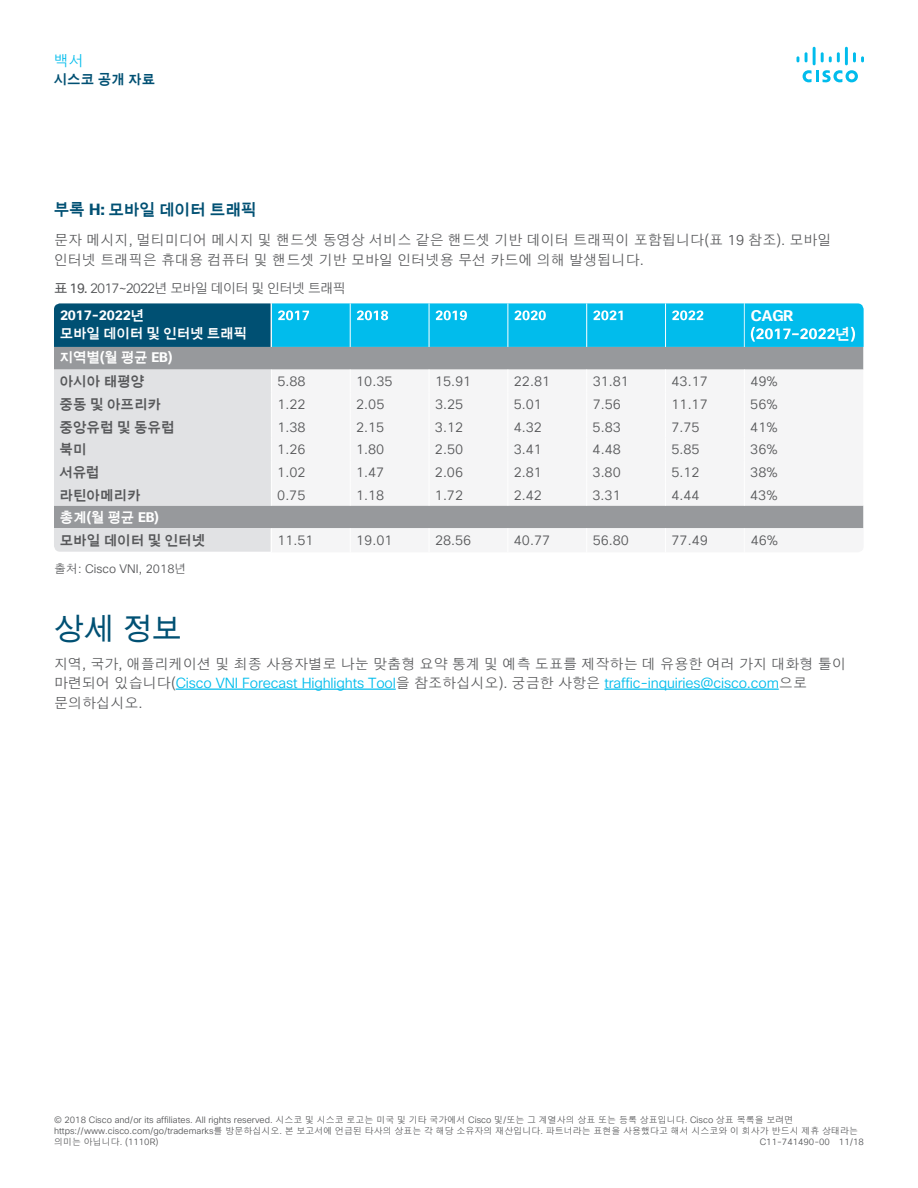
<style>
.page{position:relative;width:918px;height:1188px;background:#fff}
.page>*{position:absolute;margin:0;border:0;box-sizing:border-box;transform-origin:0 0}
.t1{font:30px "Cisco Sans KOR";color:#005073}
.t2{font:15.75px "Cisco Sans KOR Bold";letter-spacing:-.01em;color:#005073}
.t3{font:15px "Cisco Sans KOR Bold";color:#fff}
.t4{font:15px "Cisco Sans KOR Light";color:#01bcec}
.t5{font:14.25px/19.5px "Cisco Sans KOR Light";letter-spacing:-.01em;color:#57585a}
.t6{font:13.5px "Cisco Sans KOR Light";color:#57585a}
.t7{font:13.5px/18px "Cisco Sans KOR Bold";letter-spacing:-.01em;color:#fff}
.t8{font:13.5px "Cisco Sans KOR Bold";color:#57585a}
.t9{font:13.5px "Cisco Sans KOR Light";letter-spacing:-.07em;color:#57585a}
.t10{font:13.5px "Cisco Sans KOR Bold";color:#005073}
.t11{font:12px "Cisco Sans KOR Light";color:#57585a}
.t12{font:9px/10.8px "Cisco Sans KOR Light";color:#57585a}
.s1{font-family:"Cisco Sans KOR"}
.s2{color:#01bcec}
</style>
<div class="page">
<svg style="left:803px;top:70px;width:55px;height:12px"></svg>
<svg style="left:797px;top:56px;width:2px;height:6px"></svg>
<svg style="left:805px;top:52px;width:3px;height:10px"></svg>
<hr style="left:813px;top:47px;width:3px;height:18px;background:#01bcec">
<svg style="left:821px;top:52px;width:19px;height:10px"></svg>
<hr style="left:845px;top:47px;width:3px;height:18px;background:#01bcec">
<svg style="left:853px;top:52px;width:11px;height:10px"></svg>
<div style="left:54px;top:347px;width:809px;height:181px;background:#97999c"></div>
<svg style="left:271px;top:370px;width:592px;height:159px;fill:#f5f5f6"></svg>
<div style="left:54px;top:370px;width:218px;height:136px;background:#e1e2e4"></div>
<svg style="left:350px;top:370px;width:1px;height:136px"></svg>
<svg style="left:429px;top:370px;width:1px;height:136px"></svg>
<svg style="left:508px;top:370px;width:1px;height:136px"></svg>
<svg style="left:586px;top:370px;width:1px;height:136px"></svg>
<svg style="left:665px;top:370px;width:1px;height:136px"></svg>
<svg style="left:744px;top:370px;width:1px;height:136px"></svg>
<div style="left:54px;top:528px;width:218px;height:24px;background:#e1e2e4"></div>
<svg style="left:744px;top:528px;width:119px;height:1px"></svg>
<svg style="left:54px;top:303px;width:810px;height:44px;background:#0fa3cc"></svg>
<hr style="left:176px;top:689px;width:220px;height:1px;background:#01bcec">
<hr style="left:604px;top:689px;width:175px;height:1px;background:#01bcec">
<h3 class="t4" style="left:54px;top:51px;width:31px">백서</h3>
<h3 class="t10" style="left:54px;top:70px;width:103px">시스코 공개 자료</h3>
<h2 class="t2" style="left:54px;top:199px;width:205px">부록 H: 모바일 데이터 트래픽</h2>
<h3 class="t5" style="left:54px;top:231px;width:779px">문자 메시지, 멀티미디어 메시지 및 핸드셋 동영상 서비스 같은 핸드셋 기반 데이터 트래픽이 포함됩니다(표 19 참조). 모바일 인터넷 트래픽은 휴대용 컴퓨터 및 핸드셋 기반 모바일 인터넷용 무선 카드에 의해 발생됩니다.</h3>
<h3 class="t9" style="left:54px;top:280px;width:294px"><span class="s1">표 19.</span> 2017~2022년 모바일 데이터 및 인터넷 트래픽</h3>
<h3 class="t7" style="left:60px;top:307px;width:189px">2017-2022년<br>모바일 데이터 및 인터넷 트래픽</h3>
<h3 class="t7" style="left:60px;top:349px;width:114px">지역별(월 평균 EB)</h3>
<h3 class="t3" style="left:751px;top:306px;width:44px">CAGR</h3>
<h3 class="t8" style="left:60px;top:372px;width:86px">아시아 태평양</h3>
<h3 class="t6" style="left:277px;top:373px;width:30px">5.88</h3>
<h3 class="t6" style="left:356px;top:373px;width:38px">10.35</h3>
<h3 class="t6" style="left:435px;top:373px;width:38px">15.91</h3>
<h3 class="t6" style="left:514px;top:373px;width:38px">22.81</h3>
<h3 class="t6" style="left:593px;top:373px;width:38px">31.81</h3>
<h3 class="t6" style="left:672px;top:373px;width:38px">43.17</h3>
<h3 class="t6" style="left:750px;top:373px;width:29px">49%</h3>
<h3 class="t8" style="left:60px;top:395px;width:103px">중동 및 아프리카</h3>
<h3 class="t6" style="left:277px;top:396px;width:30px">1.22</h3>
<h3 class="t6" style="left:356px;top:396px;width:30px">2.05</h3>
<h3 class="t6" style="left:435px;top:396px;width:30px">3.25</h3>
<h3 class="t6" style="left:514px;top:396px;width:30px">5.01</h3>
<h3 class="t6" style="left:593px;top:396px;width:30px">7.56</h3>
<h3 class="t6" style="left:671px;top:396px;width:38px">11.17</h3>
<h3 class="t6" style="left:750px;top:396px;width:29px">56%</h3>
<h3 class="t8" style="left:60px;top:418px;width:117px">중앙유럽 및 동유럽</h3>
<h3 class="t6" style="left:277px;top:418px;width:30px">1.38</h3>
<h3 class="t6" style="left:356px;top:418px;width:30px">2.15</h3>
<h3 class="t6" style="left:435px;top:418px;width:30px">3.12</h3>
<h3 class="t6" style="left:514px;top:418px;width:30px">4.32</h3>
<h3 class="t6" style="left:593px;top:418px;width:30px">5.83</h3>
<h3 class="t6" style="left:671px;top:418px;width:30px">7.75</h3>
<h3 class="t6" style="left:750px;top:418px;width:29px">41%</h3>
<h3 class="t8" style="left:60px;top:440px;width:28px">북미</h3>
<h3 class="t6" style="left:277px;top:441px;width:30px">1.26</h3>
<h3 class="t6" style="left:356px;top:441px;width:30px">1.80</h3>
<h3 class="t6" style="left:435px;top:441px;width:30px">2.50</h3>
<h3 class="t6" style="left:514px;top:441px;width:30px">3.41</h3>
<h3 class="t6" style="left:593px;top:441px;width:30px">4.48</h3>
<h3 class="t6" style="left:671px;top:441px;width:30px">5.85</h3>
<h3 class="t6" style="left:750px;top:441px;width:29px">36%</h3>
<h3 class="t8" style="left:60px;top:463px;width:41px">서유럽</h3>
<h3 class="t6" style="left:277px;top:464px;width:30px">1.02</h3>
<h3 class="t6" style="left:356px;top:464px;width:30px">1.47</h3>
<h3 class="t6" style="left:435px;top:464px;width:30px">2.06</h3>
<h3 class="t6" style="left:514px;top:464px;width:30px">2.81</h3>
<h3 class="t6" style="left:593px;top:464px;width:30px">3.80</h3>
<h3 class="t6" style="left:671px;top:464px;width:30px">5.12</h3>
<h3 class="t6" style="left:750px;top:464px;width:29px">38%</h3>
<h3 class="t8" style="left:60px;top:486px;width:82px">라틴아메리카</h3>
<h3 class="t6" style="left:277px;top:486px;width:30px">0.75</h3>
<h3 class="t6" style="left:356px;top:486px;width:30px">1.18</h3>
<h3 class="t6" style="left:435px;top:486px;width:30px">1.72</h3>
<h3 class="t6" style="left:514px;top:486px;width:30px">2.42</h3>
<h3 class="t6" style="left:593px;top:486px;width:30px">3.31</h3>
<h3 class="t6" style="left:671px;top:486px;width:30px">4.44</h3>
<h3 class="t6" style="left:750px;top:486px;width:29px">43%</h3>
<h3 class="t8" style="left:60px;top:531px;width:147px">모바일 데이터 및 인터넷</h3>
<h3 class="t6" style="left:277px;top:531px;width:38px">11.51</h3>
<h3 class="t6" style="left:356px;top:531px;width:38px">19.01</h3>
<h3 class="t6" style="left:435px;top:531px;width:38px">28.56</h3>
<h3 class="t6" style="left:514px;top:531px;width:38px">40.77</h3>
<h3 class="t6" style="left:593px;top:531px;width:38px">56.80</h3>
<h3 class="t6" style="left:672px;top:531px;width:38px">77.49</h3>
<h3 class="t6" style="left:751px;top:531px;width:29px">46%</h3>
<h3 class="t11" style="left:54px;top:561px;width:134px">출처: Cisco VNI, 2018년</h3>
<h3 class="t7" style="left:60px;top:509px;width:100px">총계(월 평균 EB)</h3>
<h3 class="t3" style="left:835px;top:324px;width:16px">년</h3>
<h1 class="t1" style="left:54px;top:608px;width:129px">상세 정보</h1>
<h3 class="t5" style="left:54px;top:654px;width:794px">지역, 국가, 애플리케이션 및 최종 사용자별로 나눈 맞춤형 요약 통계 및 예측 도표를 제작하는 데 유용한 여러 가지 대화형 툴이 마련되어 있습니다(<span class="s2">Cisco VNI Forecast Highlights Tool</span>을 참조하십시오). 궁금한 사항은 <span class="s2">traffic-inquiries@cisco.com</span>으로 문의하십시오.</h3>
<p class="t12" style="left:54px;top:1115px;width:806px">© 2018 Cisco and/or its affiliates. All rights reserved. 시스코 및 시스코 로고는 미국 및 기타 국가에서 Cisco 및/또는 그 계열사의 상표 또는 등록 상표입니다. Cisco 상표 목록을 보려면 https://www.cisco.com/go/trademarks를 방문하십시오. 본 보고서에 언급된 타사의 상표는 각 해당 소유자의 재산입니다. 파트너라는 표현을 사용했다고 해서 시스코와 이 회사가 반드시 제휴 상태라는 의미는 아닙니다. (1110R)</p>
<p class="t12" style="left:760px;top:1137px;width:106px">C11-741490-00 11/18</p>
</div>
